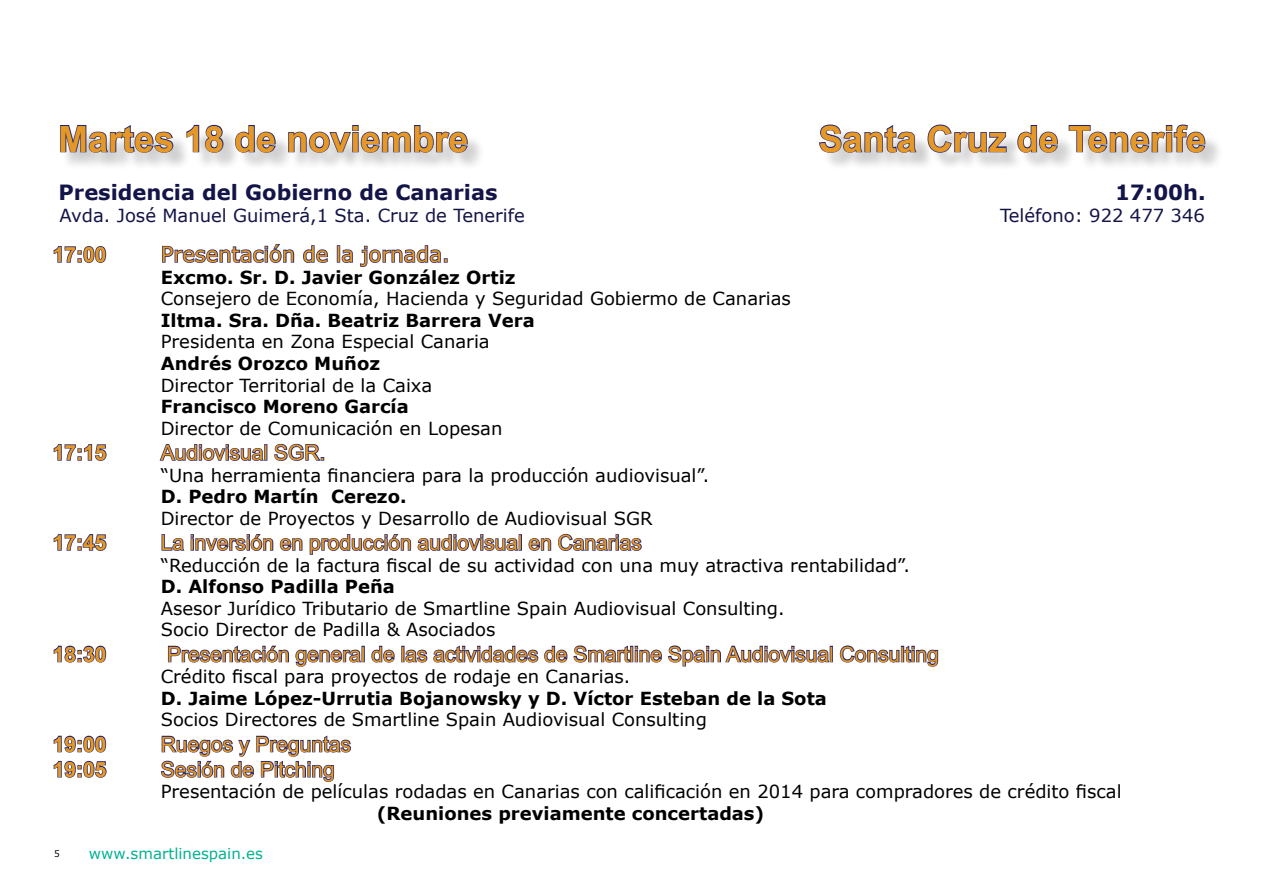
<style>
.page{position:relative;width:1263px;height:893px;background:#fff}
.page>*{position:absolute;margin:0;border:0;box-sizing:border-box;transform-origin:0 0}
.t1{font:700 36px "Arial";color:#e59825}
.t2{font:21px "Arial";color:#e59825}
.t3{font:700 21px "Verdana";color:#131447}
.t4{font:700 21px "Arial";color:#e59825}
.t5{font:21px "Verdana";color:#e59825}
.t6{font:18px/21.6px "Verdana";color:#000}
.t7{font:700 18px "Verdana";color:#000}
.t8{font:18px "Verdana";color:#131447}
.t9{font:15px "Verdana";color:#00b290}
.t10{font:9px "Verdana";color:#000}
</style>
<div class="page">
<svg style="left:53px;top:246px;width:54px;height:17px"></svg>
<svg style="left:162px;top:244px;width:133px;height:19px"></svg>
<svg style="left:303px;top:245px;width:25px;height:18px"></svg>
<div style="left:337px;top:245px;width:3px;height:18px;border:2px solid #25266b"></div>
<svg style="left:341px;top:245px;width:107px;height:22px"></svg>
<svg style="left:53px;top:444px;width:54px;height:17px"></svg>
<svg style="left:159px;top:443px;width:105px;height:18px"></svg>
<div style="left:264px;top:444px;width:3px;height:17px;border:2px solid #25266b"></div>
<svg style="left:274px;top:443px;width:50px;height:18px"></svg>
<svg style="left:53px;top:534px;width:54px;height:17px"></svg>
<svg style="left:161px;top:534px;width:142px;height:17px"></svg>
<svg style="left:309px;top:534px;width:210px;height:21px"></svg>
<div style="left:519px;top:534px;width:3px;height:17px;border:2px solid #25266b"></div>
<svg style="left:528px;top:533px;width:114px;height:18px"></svg>
<svg style="left:53px;top:645px;width:54px;height:18px"></svg>
<svg style="left:167px;top:645px;width:196px;height:22px"></svg>
<div style="left:361px;top:646px;width:4px;height:16px;border:2px solid #25266b"></div>
<svg style="left:371px;top:645px;width:24px;height:18px"></svg>
<div style="left:401px;top:646px;width:3px;height:16px;border:2px solid #25266b"></div>
<svg style="left:404px;top:645px;width:427px;height:22px"></svg>
<div style="left:830px;top:646px;width:3px;height:16px;border:2px solid #25266b"></div>
<svg style="left:839px;top:645px;width:100px;height:22px"></svg>
<svg style="left:53px;top:735px;width:54px;height:18px"></svg>
<svg style="left:53px;top:760px;width:54px;height:18px"></svg>
<svg style="left:160px;top:735px;width:191px;height:47px"></svg>
<div style="left:61px;top:127px;width:1163px;height:44px;background:#000;opacity:.23"></div>
<svg style="left:60px;top:125px;width:114px;height:29px"></svg>
<svg style="left:186px;top:124px;width:38px;height:29px"></svg>
<svg style="left:234px;top:125px;width:43px;height:28px"></svg>
<svg style="left:287px;top:125px;width:182px;height:29px"></svg>
<svg style="left:818px;top:124px;width:100px;height:30px"></svg>
<svg style="left:927px;top:124px;width:80px;height:30px"></svg>
<svg style="left:1016px;top:125px;width:43px;height:28px"></svg>
<svg style="left:1068px;top:124px;width:138px;height:29px"></svg>
<h1 class="t1" style="left:58px;top:115px;width:412px">Martes 18 de noviembre</h1>
<h1 class="t1" style="left:819px;top:115px;width:389px">Santa Cruz de Tenerife</h1>
<p class="t3" style="left:59px;top:177px;width:441px">Presidencia del Gobierno de Canarias</p>
<p class="t3" style="left:1115px;top:177px;width:92px">17:00h.</p>
<p class="t8" style="left:59px;top:203px;width:467px">Avda. José Manuel Guimerá,1 Sta. Cruz de Tenerife</p>
<p class="t8" style="left:1000px;top:203px;width:206px">Teléfono: 922 477 346</p>
<p class="t4" style="left:53px;top:241px;width:55px">17:00</p>
<p class="t5" style="left:161px;top:240px;width:290px">Presentación de la jornada.</p>
<p class="t7" style="left:161px;top:264px;width:356px">Excmo. Sr. D. Javier González Ortiz</p>
<p class="t6" style="left:161px;top:288px;width:632px">Consejero de Economía, Hacienda y Seguridad Gobiermo de Canarias</p>
<p class="t7" style="left:161px;top:307px;width:376px">Iltma. Sra. Dña. Beatriz Barrera Vera</p>
<p class="t6" style="left:161px;top:331px;width:330px">Presidenta en Zona Especial Canaria</p>
<p class="t7" style="left:161px;top:351px;width:221px">Andrés Orozco Muñoz</p>
<p class="t6" style="left:161px;top:374px;width:273px">Director Territorial de la Caixa</p>
<p class="t7" style="left:161px;top:394px;width:250px">Francisco Moreno García</p>
<p class="t6" style="left:161px;top:417px;width:343px">Director de Comunicación en Lopesan</p>
<p class="t4" style="left:53px;top:439px;width:55px">17:15</p>
<p class="t2" style="left:161px;top:439px;width:166px">Audiovisual SGR.</p>
<p class="t6" style="left:161px;top:464px;width:550px">“Una herramienta financiera para la producción audiovisual”.</p>
<p class="t7" style="left:161px;top:484px;width:247px">D. Pedro Martín Cerezo.</p>
<p class="t6" style="left:161px;top:507px;width:493px">Director de Proyectos y Desarrollo de Audiovisual SGR</p>
<p class="t4" style="left:53px;top:529px;width:55px">17:45</p>
<p class="t2" style="left:161px;top:529px;width:482px">La inversión en producción audiovisual en Canarias</p>
<p class="t6" style="left:161px;top:554px;width:751px">“Reducción de la factura fiscal de su actividad con una muy atractiva rentabilidad”.</p>
<p class="t7" style="left:161px;top:574px;width:236px">D. Alfonso Padilla Peña</p>
<p class="t6" style="left:161px;top:597px;width:625px">Asesor Jurídico Tributario de Smartline Spain Audiovisual Consulting.<br>Socio Director de Padilla &amp; Asociados</p>
<p class="t4" style="left:53px;top:640px;width:55px">18:30</p>
<p class="t2" style="left:167px;top:640px;width:773px">Presentación general de las actividades de Smartline Spain Audiovisual Consulting</p>
<p class="t6" style="left:161px;top:666px;width:471px">Crédito fiscal para proyectos de rodaje en Canarias.</p>
<p class="t7" style="left:161px;top:685px;width:668px">D. Jaime López-Urrutia Bojanowsky y D. Víctor Esteban de la Sota</p>
<p class="t6" style="left:161px;top:709px;width:548px">Socios Directores de Smartline Spain Audiovisual Consulting</p>
<p class="t4" style="left:53px;top:730px;width:55px">19:00</p>
<p class="t2" style="left:161px;top:730px;width:192px">Ruegos y Preguntas</p>
<p class="t4" style="left:53px;top:755px;width:55px">19:05</p>
<p class="t2" style="left:161px;top:756px;width:175px">Sesión de Pitching</p>
<p class="t6" style="left:161px;top:781px;width:962px">Presentación de películas rodadas en Canarias con calificación en 2014 para compradores de crédito fiscal</p>
<p class="t7" style="left:377px;top:801px;width:389px">(Reuniones previamente concertadas)</p>
<p class="t10" style="left:54px;top:848px;width:7px">5</p>
<p class="t9" style="left:89px;top:843px;width:176px">www.smartlinespain.es</p>
</div>
